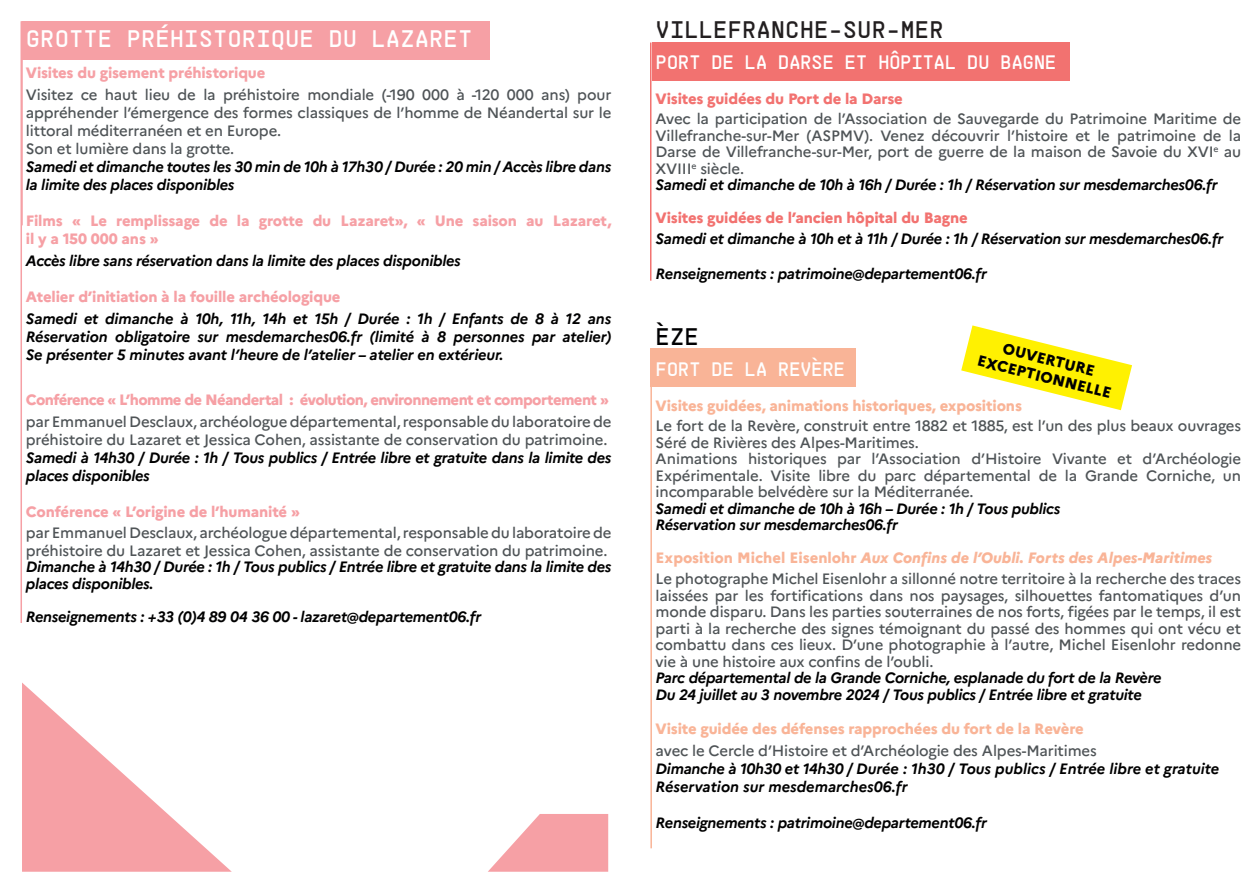
<style>
.page{position:relative;width:1259px;height:893px;background:#fff}
.page>*{position:absolute;margin:0;border:0;box-sizing:border-box;transform-origin:0 0}
.t1{font:24px "PP Supply Mono";color:#fff}
.t2{font:24px "PP Supply Mono";color:#231f20}
.t3{font:24px "PP Supply Mono";color:#000002}
.t4{font:19.5px "PP Supply Mono";letter-spacing:-.03em;color:#fff}
.t5{font:500 15px/16.5px "Marianne";letter-spacing:-.01em;color:#4f5457;text-align:justify}
.t6{font:italic 700 15px/18px "Marianne";letter-spacing:-.02em;color:#000001}
.t7{font:800 15px/18px "Marianne";letter-spacing:-.01em;color:#f6a0a5}
.t8{font:800 15px "Marianne";letter-spacing:-.01em;color:#f9b497}
.t9{font:800 15px "Marianne";letter-spacing:-.04em;color:#f6a0a5}
.t10{font:italic 800 15px "Marianne";color:#f9b497}
.t11{font:800 15px "Marianne";letter-spacing:-.01em;color:#f27270}
.t12{font:italic 700 15px "Marianne";color:#000001}
.t13{font:800 15px/18px "Marianne";color:#000001;text-align:center}
.s1{font-style:normal}
</style>
<div class="page">
<div style="left:22px;top:21px;width:467px;height:39px;background:#f6a0a5"></div>
<hr style="left:21px;top:21px;width:2px;height:204px;background:#f6a0a5">
<hr style="left:21px;top:21px;width:1px;height:602px;background:#f6a0a5">
<hr style="left:650px;top:349px;width:2px;height:499px;background:#f9b497">
<div style="left:652px;top:43px;width:417px;height:38px;background:#f27270"></div>
<div style="left:650px;top:349px;width:206px;height:38px;background:#f9b497"></div>
<hr style="left:650px;top:43px;width:1px;height:238px;background:#f27270">
<svg style="left:961px;top:325px;width:171px;height:85px"></svg>
<svg style="left:22px;top:682px;width:210px;height:190px"></svg>
<svg style="left:488px;top:814px;width:120px;height:58px"></svg>
<p class="t1" style="left:26px;top:22px;width:448px">GROTTE PRÉHISTORIQUE DU LAZARET</p>
<p class="t7" style="left:26px;top:63px;width:241px">Visites du gisement préhistorique</p>
<p class="t5" style="left:26px;top:84px;width:587px;line-height:18px">Visitez ce haut lieu de la préhistoire mondiale (-190 000 à -120 000 ans) pour appréhender l’émergence des formes classiques de l’homme de Néandertal sur le littoral méditerranéen et en Europe.</p>
<p class="t5" style="left:26px;top:139px;width:210px">Son et lumière dans la grotte.</p>
<p class="t6" style="left:26px;top:156px;width:587px">Samedi et dimanche toutes les 30 min de 10h à 17h30 / Durée : 20 min / Accès libre dans la limite des places disponibles</p>
<p class="t7" style="left:26px;top:211px;width:587px">Films « Le remplissage de la grotte du Lazaret», « Une saison au Lazaret, il y a 150 000 ans »</p>
<p class="t6" style="left:26px;top:250px;width:436px">Accès libre sans réservation dans la limite des places disponibles</p>
<p class="t7" style="left:26px;top:288px;width:316px">Atelier d’initiation à la fouille archéologique</p>
<p class="t6" style="left:26px;top:309px;width:587px;text-align:justify">Samedi et dimanche à 10h, 11h, 14h et 15h / Durée : 1h / Enfants de 8 à 12 ans Réservation obligatoire sur mesdemarches06.fr (limité à 8 personnes par atelier)<br>Se présenter 5 minutes avant l’heure de l’atelier – atelier en extérieur.</p>
<p class="t9" style="left:26px;top:390px;width:584px">Conférence « L’homme de Néandertal : évolution, environnement et comportement »</p>
<p class="t5" style="left:26px;top:412px;width:587px;line-height:18px">par Emmanuel Desclaux, archéologue départemental, responsable du laboratoire de préhistoire du Lazaret et Jessica Cohen, assistante de conservation du patrimoine.</p>
<p class="t6" style="left:26px;top:447px;width:587px">Samedi à 14h30 / Durée : 1h / Tous publics / Entrée libre et gratuite dans la limite des places disponibles</p>
<p class="t7" style="left:26px;top:503px;width:275px">Conférence « L’origine de l’humanité »</p>
<p class="t5" style="left:26px;top:522px;width:587px;line-height:18px">par Emmanuel Desclaux, archéologue départemental, responsable du laboratoire de préhistoire du Lazaret et Jessica Cohen, assistante de conservation du patrimoine.</p>
<p class="t6" style="left:26px;top:557px;width:587px;line-height:16.5px">Dimanche à 14h30 / Durée : 1h / Tous publics / Entrée libre et gratuite dans la limite des places disponibles.</p>
<p class="t6" style="left:26px;top:606px;width:457px">Renseignements : +33 (0)4 89 04 36 00 - lazaret@departement06.fr</p>
<p class="t2" style="left:655px;top:13px;width:289px">VILLEFRANCHE-SUR-MER</p>
<p class="t4" style="left:655px;top:49px;width:402px">PORT DE LA DARSE ET HÔPITAL DU BAGNE</p>
<p class="t11" style="left:655px;top:89px;width:249px">Visites guidées du Port de la Darse</p>
<p class="t5" style="left:655px;top:110px;width:587px">Avec la participation de l’Association de Sauvegarde du Patrimoine Maritime de Villefranche-sur-Mer (ASPMV). Venez découvrir l’histoire et le patrimoine de la Darse de Villefranche-sur-Mer, port de guerre de la maison de Savoie du XVI<sup>e</sup> au XVIII<sup>e</sup> siècle.</p>
<p class="t6" style="left:655px;top:175px;width:563px">Samedi et dimanche de 10h à 16h / Durée : 1h / Réservation sur mesdemarches06.fr</p>
<p class="t11" style="left:655px;top:209px;width:314px">Visites guidées de l’ancien hôpital du Bagne</p>
<p class="t6" style="left:655px;top:228px;width:569px">Samedi et dimanche à 10h et à 11h / Durée : 1h / Réservation sur mesdemarches06.fr</p>
<p class="t6" style="left:655px;top:263px;width:333px">Renseignements : patrimoine@departement06.fr</p>
<p class="t3" style="left:655px;top:320px;width:45px">ÈZE</p>
<p class="t4" style="left:655px;top:356px;width:191px">FORT DE LA REVÈRE</p>
<p class="t8" style="left:655px;top:396px;width:368px">Visites guidées, animations historiques, expositions</p>
<p class="t5" style="left:655px;top:417px;width:587px">Le fort de la Revère, construit entre 1882 et 1885, est l’un des plus beaux ouvrages<br>Séré de Rivières des Alpes-Maritimes.</p>
<p class="t5" style="left:655px;top:450px;width:587px">Animations historiques par l’Association d’Histoire Vivante et d’Archéologie Expérimentale. Visite libre du parc départemental de la Grande Corniche, un incomparable belvédère sur la Méditerranée.</p>
<p class="t6" style="left:655px;top:498px;width:406px">Samedi et dimanche de 10h à 16h – Durée : 1h / Tous publics</p>
<p class="t6" style="left:655px;top:515px;width:244px">Réservation sur mesdemarches06.fr</p>
<p class="t10" style="left:655px;top:546px;width:558px"><span class="s1">Exposition Michel Eisenlohr</span> Aux Confins de l’Oubli. Forts des Alpes-Maritimes</p>
<p class="t5" style="left:655px;top:569px;width:587px">Le photographe Michel Eisenlohr a sillonné notre territoire à la recherche des traces laissées par les fortifications dans nos paysages, silhouettes fantomatiques d’un monde disparu. Dans les parties souterraines de nos forts, figées par le temps, il est parti à la recherche des signes témoignant du passé des hommes qui ont vécu et combattu dans ces lieux. D’une photographie à l’autre, Michel Eisenlohr redonne vie à une histoire aux confins de l’oubli.</p>
<p class="t6" style="left:655px;top:667px;width:507px">Parc départemental de la Grande Corniche, esplanade du fort de la Revère</p>
<p class="t6" style="left:655px;top:684px;width:487px">Du 24 juillet au 3 novembre 2024 / Tous publics / Entrée libre et gratuite</p>
<p class="t8" style="left:655px;top:720px;width:430px">Visite guidée des défenses rapprochées du fort de la Revère</p>
<p class="t5" style="left:655px;top:742px;width:443px">avec le Cercle d’Histoire et d’Archéologie des Alpes-Maritimes</p>
<p class="t6" style="left:655px;top:759px;width:565px">Dimanche à 10h30 et 14h30 / Durée : 1h30 / Tous publics / Entrée libre et gratuite</p>
<p class="t12" style="left:655px;top:775px;width:253px">Réservation sur mesdemarches06.fr</p>
<p class="t6" style="left:655px;top:813px;width:333px">Renseignements : patrimoine@departement06.fr</p>
<p class="t13" style="left:984px;top:334px;width:139px;rotate:14deg">OUVERTURE<br>EXCEPTIONNELLE</p>
</div>
